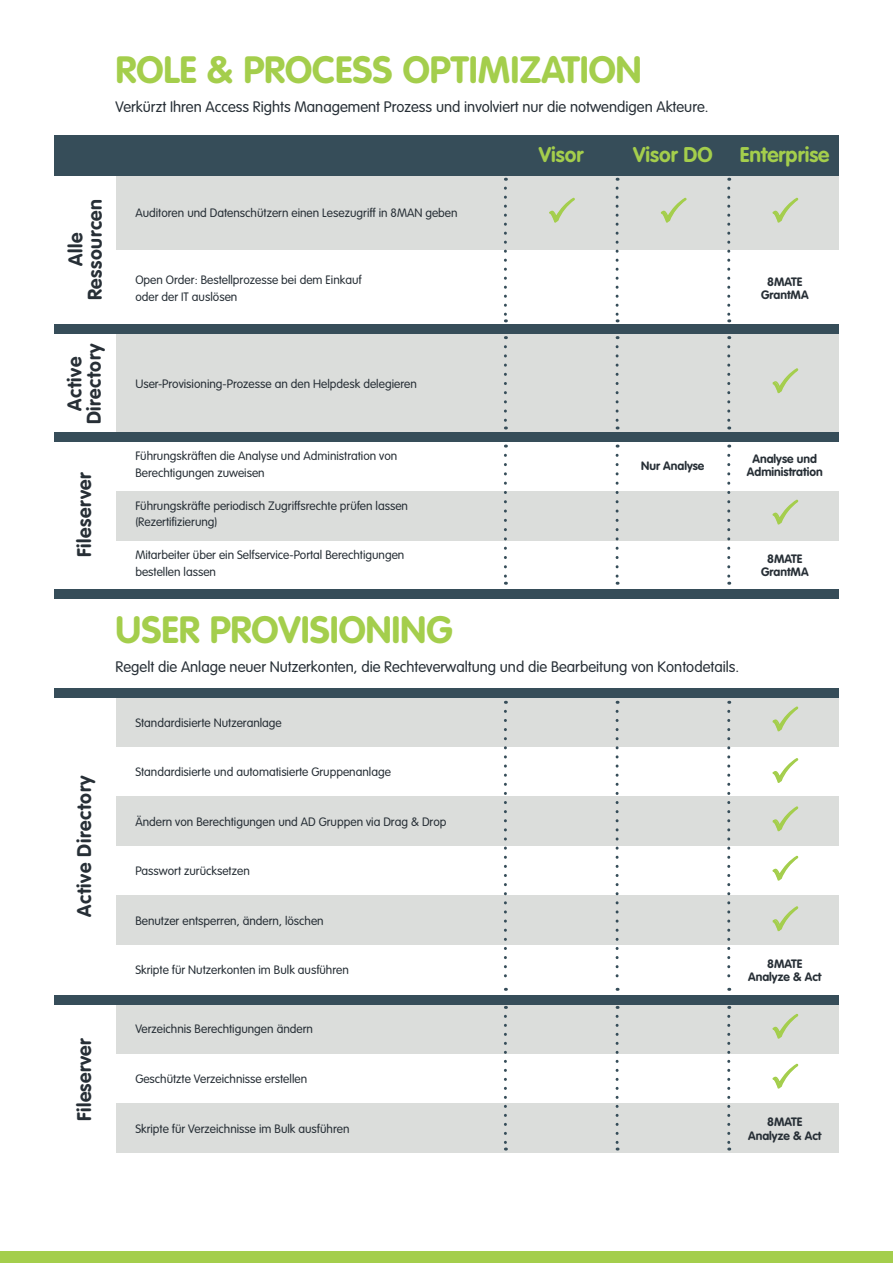
<style>
.page{position:relative;width:893px;height:1263px;background:#fff}
.page>*{position:absolute;margin:0;border:0;box-sizing:border-box;transform-origin:0 0}
.t1{font:700 37.5px "VAG Rounded Std";color:#a4ce4c}
.t2{font:700 21px "VAG Rounded Std";color:#a4ce4c}
.t3{font:700 19.5px/19.5px "VAG Rounded Std";letter-spacing:.03em;color:#272f36;text-align:center}
.t4{font:300 15px "VAG Rounded Std";color:#272f36}
.t5{font:300 12px/16.5px "VAG Rounded Std";color:#272f36}
.t6{font:700 12px/13.5px "VAG Rounded Std";color:#272f36;text-align:center}
</style>
<div class="page">
<div style="left:116px;top:1004px;width:723px;height:50px;background:#dbdddb"></div>
<div style="left:116px;top:698px;width:723px;height:49px;background:#dbdddb"></div>
<div style="left:116px;top:333px;width:723px;height:99px;background:#dbdddb"></div>
<div style="left:116px;top:176px;width:723px;height:73px;background:#dbdddb"></div>
<div style="left:116px;top:491px;width:723px;height:49px;background:#dbdddb"></div>
<div style="left:54px;top:135px;width:785px;height:41px;background:#364d59"></div>
<div style="left:116px;top:796px;width:723px;height:50px;background:#dbdddb"></div>
<div style="left:116px;top:895px;width:723px;height:50px;background:#dbdddb"></div>
<div style="left:116px;top:1103px;width:723px;height:50px;background:#dbdddb"></div>
<div style="left:0;top:1251px;width:893px;height:12px;background:#a4ce4c"></div>
<svg style="left:504px;top:188px;width:3px;height:134px"></svg>
<svg style="left:616px;top:188px;width:3px;height:134px"></svg>
<svg style="left:727px;top:188px;width:3px;height:134px"></svg>
<svg style="left:504px;top:347px;width:3px;height:82px"></svg>
<svg style="left:616px;top:347px;width:3px;height:82px"></svg>
<svg style="left:727px;top:347px;width:3px;height:82px"></svg>
<svg style="left:504px;top:455px;width:3px;height:130px"></svg>
<svg style="left:616px;top:455px;width:3px;height:130px"></svg>
<svg style="left:727px;top:455px;width:3px;height:130px"></svg>
<svg style="left:504px;top:711px;width:3px;height:280px"></svg>
<svg style="left:616px;top:711px;width:3px;height:280px"></svg>
<svg style="left:727px;top:711px;width:3px;height:280px"></svg>
<svg style="left:504px;top:1016px;width:3px;height:134px"></svg>
<svg style="left:616px;top:1016px;width:3px;height:134px"></svg>
<svg style="left:727px;top:1016px;width:3px;height:134px"></svg>
<div style="left:54px;top:324px;width:785px;height:9px;background:#364d59"></div>
<div style="left:54px;top:432px;width:785px;height:9px;background:#364d59"></div>
<div style="left:54px;top:589px;width:785px;height:9px;background:#364d59"></div>
<div style="left:54px;top:688px;width:785px;height:10px;background:#364d59"></div>
<div style="left:54px;top:995px;width:785px;height:9px;background:#364d59"></div>
<svg style="left:549px;top:197px;width:26px;height:26px"></svg>
<svg style="left:660px;top:197px;width:27px;height:26px"></svg>
<svg style="left:772px;top:197px;width:27px;height:26px"></svg>
<svg style="left:772px;top:499px;width:27px;height:26px"></svg>
<svg style="left:772px;top:368px;width:27px;height:26px"></svg>
<svg style="left:772px;top:1063px;width:27px;height:26px"></svg>
<svg style="left:772px;top:706px;width:27px;height:26px"></svg>
<svg style="left:772px;top:758px;width:27px;height:25px"></svg>
<svg style="left:772px;top:806px;width:27px;height:26px"></svg>
<svg style="left:772px;top:855px;width:27px;height:26px"></svg>
<svg style="left:772px;top:906px;width:27px;height:26px"></svg>
<svg style="left:772px;top:1013px;width:27px;height:26px"></svg>
<h3 class="t3" style="left:66px;top:300px;width:103px;rotate:-90deg">Alle<br>Ressourcen</h3>
<h1 class="t1" style="left:116px;top:48px;width:527px">ROLE &amp; PROCESS OPTIMIZATION</h1>
<p class="t4" style="left:116px;top:99px;width:594px">Verkürzt Ihren Access Rights Management Prozess und involviert nur die notwendigen Akteure.</p>
<h2 class="t2" style="left:539px;top:142px;width:46px">Visor</h2>
<h2 class="t2" style="left:633px;top:142px;width:81px">Visor DO</h2>
<h2 class="t2" style="left:740px;top:142px;width:91px">Enterprise</h2>
<p class="t5" style="left:135px;top:205px;width:324px">Auditoren und Datenschützern einen Lesezugriff in 8MAN geben</p>
<p class="t5" style="left:135px;top:272px;width:228px">Open Order: Bestellprozesse bei dem Einkauf oder der IT auslösen</p>
<p class="t6" style="left:761px;top:275px;width:49px">8MATE<br>GrantMA</p>
<h3 class="t3" style="left:66px;top:424px;width:83px;rotate:-90deg">Active<br>Directory</h3>
<h3 class="t3" style="left:75px;top:557px;width:87px;rotate:-90deg">Fileserver</h3>
<p class="t5" style="left:135px;top:376px;width:283px">User-Provisioning-Prozesse an den Helpdesk delegieren</p>
<p class="t5" style="left:135px;top:448px;width:263px">Führungskräften die Analyse und Administration von<br>Berechtigungen zuweisen</p>
<p class="t5" style="left:135px;top:498px;width:274px">Führungskräfte periodisch Zugriffsrechte prüfen lassen (Rezertifizierung)</p>
<p class="t5" style="left:135px;top:547px;width:271px">Mitarbeiter über ein Selfservice-Portal Berechtigungen bestellen lassen</p>
<p class="t6" style="left:641px;top:459px;width:65px">Nur Analyse</p>
<p class="t6" style="left:747px;top:452px;width:77px">Analyse und<br>Administration</p>
<p class="t6" style="left:761px;top:552px;width:49px">8MATE<br>GrantMA</p>
<h1 class="t1" style="left:116px;top:608px;width:339px">USER PROVISIONING</h1>
<p class="t4" style="left:116px;top:658px;width:625px">Regelt die Anlage neuer Nutzerkonten, die Rechteverwaltung und die Bearbeitung von Kontodetails.</p>
<h3 class="t3" style="left:75px;top:917px;width:143px;rotate:-90deg">Active Directory</h3>
<h3 class="t3" style="left:75px;top:1121px;width:84px;rotate:-90deg">Fileserver</h3>
<p class="t5" style="left:135px;top:715px;width:148px">Standardisierte Nutzeranlage</p>
<p class="t5" style="left:135px;top:764px;width:257px">Standardisierte und automatisierte Gruppenanlage</p>
<p class="t5" style="left:135px;top:814px;width:313px">Ändern von Berechtigungen und AD Gruppen via Drag &amp; Drop</p>
<p class="t5" style="left:135px;top:863px;width:116px">Passwort zurücksetzen</p>
<p class="t5" style="left:135px;top:913px;width:190px">Benutzer entsperren, ändern, löschen</p>
<p class="t5" style="left:135px;top:962px;width:215px">Skripte für Nutzerkonten im Bulk ausführen</p>
<p class="t5" style="left:135px;top:1021px;width:179px">Verzeichnis Berechtigungen ändern</p>
<p class="t5" style="left:135px;top:1071px;width:173px">Geschützte Verzeichnisse erstellen</p>
<p class="t5" style="left:135px;top:1120px;width:216px">Skripte für Verzeichnisse im Bulk ausführen</p>
<p class="t6" style="left:748px;top:957px;width:75px">8MATE<br>Analyze &amp; Act</p>
<p class="t6" style="left:748px;top:1116px;width:75px">8MATE<br>Analyze &amp; Act</p>
</div>
